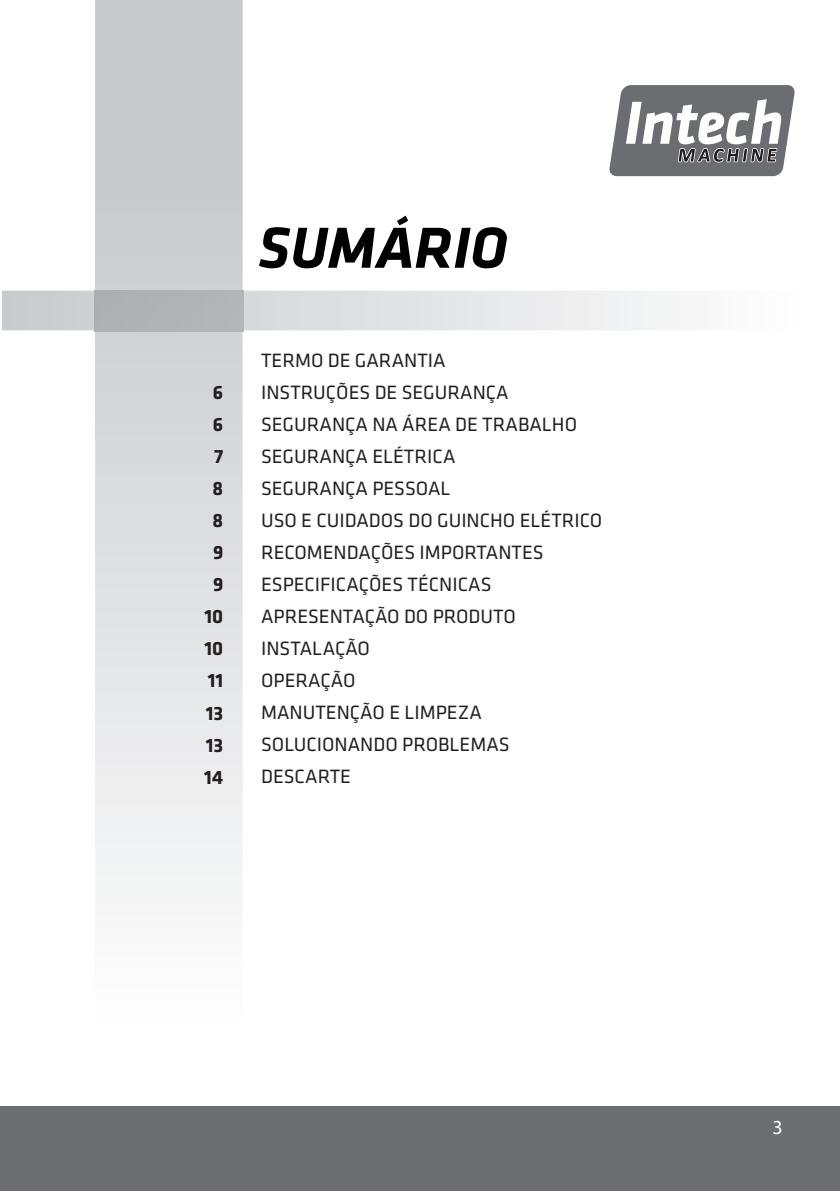
<style>
.page{position:relative;width:840px;height:1191px;background:#fff}
.page>*{position:absolute;margin:0;border:0;box-sizing:border-box;transform-origin:0 0}
.t1{font:italic 700 60px "Klavika";color:#000}
.texto{font:20px "Klavika";color:#231f20}
.texto-2{font:700 20px/32px "Klavika";color:#231f20;text-align:center}
.t2{font:20px "Myriad Pro";color:#fff}
</style>
<div class="page">
<div style="left:0;top:1106px;width:839px;height:85px;background:#6c6d70"></div>
<svg style="left:95px;top:0;width:147px;height:889px;background:#d9dadc"></svg>
<svg style="left:2px;top:291px;width:666px;height:39px"></svg>
<div style="left:94px;top:290px;width:149px;height:41px;background:#b1b2b5"></div>
<svg style="left:609px;top:85px;width:185px;height:91px"></svg>
<p class="texto-2" style="left:204px;top:377px;width:21px">6<br>6<br>7<br>8<br>8<br>9<br>9<br>10<br>10<br>11<br>13<br>13<br>14</p>
<p class="t1" style="left:258px;top:215px;width:251px">SUMÁRIO</p>
<p class="texto" style="left:261px;top:349px;width:186px">TERMO DE GARANTIA</p>
<p class="texto" style="left:261px;top:381px;width:249px">INSTRUÇÕES DE SEGURANÇA</p>
<p class="texto" style="left:261px;top:413px;width:317px">SEGURANÇA NA ÁREA DE TRABALHO</p>
<p class="texto" style="left:261px;top:445px;width:196px">SEGURANÇA ELÉTRICA</p>
<p class="texto" style="left:261px;top:477px;width:191px">SEGURANÇA PESSOAL</p>
<p class="texto" style="left:261px;top:509px;width:342px">USO E CUIDADOS DO GUINCHO ELÉTRICO</p>
<p class="texto" style="left:261px;top:541px;width:284px">RECOMENDAÇÕES IMPORTANTES</p>
<p class="texto" style="left:261px;top:573px;width:232px">ESPECIFICAÇÕES TÉCNICAS</p>
<p class="texto" style="left:261px;top:605px;width:256px">APRESENTAÇÃO DO PRODUTO</p>
<p class="texto" style="left:261px;top:637px;width:110px">INSTALAÇÃO</p>
<p class="texto" style="left:261px;top:669px;width:96px">OPERAÇÃO</p>
<p class="texto" style="left:261px;top:701px;width:222px">MANUTENÇÃO E LIMPEZA</p>
<p class="texto" style="left:261px;top:733px;width:250px">SOLUCIONANDO PROBLEMAS</p>
<p class="texto" style="left:261px;top:765px;width:91px">DESCARTE</p>
<p class="t2" style="left:772px;top:1115px;width:12px">3</p>
</div>
